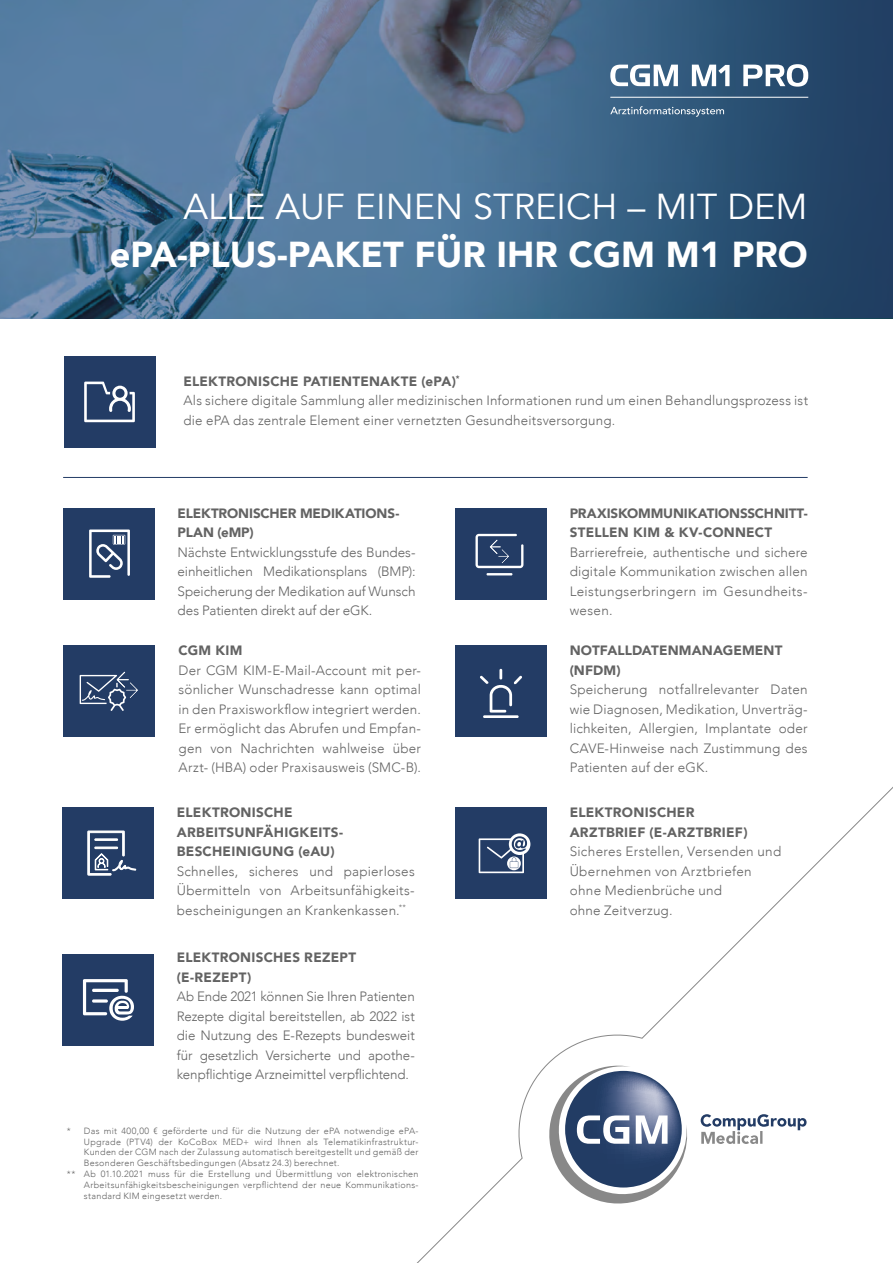
<style>
.page{position:relative;width:893px;height:1263px;background:#fff}
.page>*{position:absolute;margin:0;border:0;box-sizing:border-box;transform-origin:0 0}
.t1{font:900 36px "Avenir";color:#fff}
.t2{font:36px "Avenir";color:#fff}
.t3{font:300 13.5px/19.5px "Avenir";letter-spacing:.015em;color:#636363;text-align:justify}
.t4{font:900 13.5px/19.5px "Avenir";letter-spacing:.015em;color:#636363}
.t5{font:900 13.5px/19.5px "Avenir";letter-spacing:-.01em;color:#636363}
.t6{font:300 9px "Avenir";letter-spacing:.03em;color:#636363}
.s1{font-weight:900}
</style>
<div class="page">
<img style="left:0;top:0;width:26px;height:318px">
<svg style="left:26px;top:0;width:867px;height:318px;background:#45698b"></svg>
<svg style="left:610px;top:65px;width:68px;height:21px"></svg>
<svg style="left:692px;top:65px;width:37px;height:21px"></svg>
<svg style="left:743px;top:64px;width:65px;height:23px"></svg>
<hr style="left:610px;top:97px;width:198px;height:1px;background:#fff">
<svg style="left:610px;top:106px;width:114px;height:11px"></svg>
<div style="left:62px;top:807px;width:92px;height:92px;background:#233c65"></div>
<svg style="left:87px;top:830px;width:49px;height:46px"></svg>
<div style="left:63px;top:646px;width:92px;height:91px;background:#233c65"></div>
<svg style="left:80px;top:672px;width:58px;height:39px"></svg>
<div style="left:63px;top:954px;width:91px;height:92px;background:#233c65"></div>
<svg style="left:83px;top:979px;width:51px;height:42px"></svg>
<div style="left:64px;top:356px;width:91px;height:92px;background:#233c65"></div>
<svg style="left:84px;top:382px;width:51px;height:40px"></svg>
<hr style="left:63px;top:477px;width:745px;height:1px;background:#233c65">
<div style="left:455px;top:508px;width:92px;height:91px;background:#233c65"></div>
<svg style="left:475px;top:534px;width:48px;height:41px"></svg>
<div style="left:63px;top:508px;width:92px;height:91px;background:#233c65"></div>
<svg style="left:89px;top:529px;width:41px;height:49px"></svg>
<div style="left:455px;top:645px;width:92px;height:92px;background:#233c65"></div>
<svg style="left:480px;top:669px;width:42px;height:42px"></svg>
<svg style="left:417px;top:711px;width:476px;height:552px"></svg>
<svg style="left:540px;top:1061px;width:148px;height:152px"></svg>
<svg style="left:701px;top:1114px;width:106px;height:30px"></svg>
<h1 class="t2" style="left:183px;top:185px;width:626px">ALLE AUF EINEN STREICH – MIT DEM</h1>
<h1 class="t1" style="left:110px;top:223px;width:699px">ePA-PLUS-PAKET FÜR IHR CGM M1 PRO</h1>
<p class="t3" style="left:183px;top:371px;width:626px;text-align:left"><span class="s1">ELEKTRONISCHE PATIENTENAKTE (ePA)</span><sup>*<br></sup>Als sichere digitale Sammlung aller medizinischen Informationen rund um einen Behandlungsprozess ist die ePA das zentrale Element einer vernetzten Gesundheitsversorgung.</p>
<p class="t5" style="left:178px;top:503px;width:223px">ELEKTRONISCHER MEDIKATIONS-<br>PLAN (eMP)</p>
<p class="t3" style="left:178px;top:542px;width:239px">Nächste Entwicklungsstufe des Bundes&shy;einheitlichen Medikationsplans (BMP):<br>Speicherung der Medikation auf Wunsch des Patienten direkt auf der eGK.</p>
<p class="t4" style="left:179px;top:640px;width:65px">CGM KIM</p>
<p class="t3" style="left:179px;top:660px;width:244px">Der CGM KIM-E-Mail-Account mit per&shy;sönlicher Wunschadresse kann optimal in den Praxisworkflow integriert werden.<br>Er ermöglicht das Abrufen und Empfan&shy;gen von Nachrichten wahlweise über Arzt- (HBA) oder Praxisausweis (SMC-B).</p>
<p class="t4" style="left:177px;top:802px;width:168px">ELEKTRONISCHE<br>ARBEITSUNFÄHIGKEITS-<br>BESCHEINIGUNG (eAU)</p>
<p class="t3" style="left:177px;top:861px;width:239px">Schnelles, sicheres und papierloses Übermitteln von Arbeitsunfähigkeits&shy;bescheinigungen an Krankenkassen.<sup>**</sup></p>
<p class="t4" style="left:177px;top:947px;width:181px">ELEKTRONISCHES REZEPT (E-REZEPT)</p>
<p class="t3" style="left:177px;top:987px;width:239px">Ab Ende 2021 können Sie Ihren Patienten Rezepte digital bereitstellen, ab 2022 ist die Nutzung des E-Rezepts bundesweit für gesetzlich Versicherte und apothe&shy;kenpflichtige Arzneimittel verpflichtend.</p>
<p class="t6" style="left:67px;top:1125px;width:353px">* Das mit 400,00 € geförderte und für die Nutzung der ePA notwendige ePA-</p>
<p class="t6" style="left:84px;top:1136px;width:336px">Upgrade (PTV4) der KoCoBox MED+ wird Ihnen als Telematikinfrastruktur-</p>
<p class="t6" style="left:84px;top:1147px;width:336px">Kunden der CGM nach der Zulassung automatisch bereitgestellt und gemäß der</p>
<p class="t6" style="left:84px;top:1158px;width:257px">Besonderen Geschäftsbedingungen (Absatz 24.3) berechnet.</p>
<p class="t6" style="left:67px;top:1168px;width:353px">** Ab 01.10.2021 muss für die Erstellung und Übermittlung von elektronischen</p>
<p class="t6" style="left:84px;top:1179px;width:336px">Arbeitsunfähigkeitsbescheinigungen verpflichtend der neue Kommunikations-</p>
<p class="t6" style="left:84px;top:1190px;width:140px">standard KIM eingesetzt werden.</p>
<p class="t5" style="left:570px;top:503px;width:239px">PRAXISKOMMUNIKATIONSSCHNITT-<br>STELLEN KIM &amp; KV-CONNECT</p>
<p class="t3" style="left:570px;top:542px;width:239px">Barrierefreie, authentische und sichere digitale Kommunikation zwischen allen Leistungserbringern im Gesundheits&shy;wesen.</p>
<p class="t4" style="left:570px;top:640px;width:214px">NOTFALLDATENMANAGEMENT (NFDM)</p>
<p class="t3" style="left:570px;top:680px;width:239px">Speicherung notfallrelevanter Daten wie Diagnosen, Medikation, Unverträg&shy;lichkeiten, Allergien, Implantate oder CAVE-Hinweise nach Zustimmung des Patienten auf der eGK.</p>
<p class="t4" style="left:570px;top:802px;width:179px">ELEKTRONISCHER<br>ARZTBRIEF (E-ARZTBRIEF)</p>
<p class="t3" style="left:570px;top:842px;width:213px;text-align:left">Sicheres Erstellen, Versenden und<br>Übernehmen von Arztbriefen ohne Medienbrüche und<br>ohne Zeitverzug.</p>
</div>
